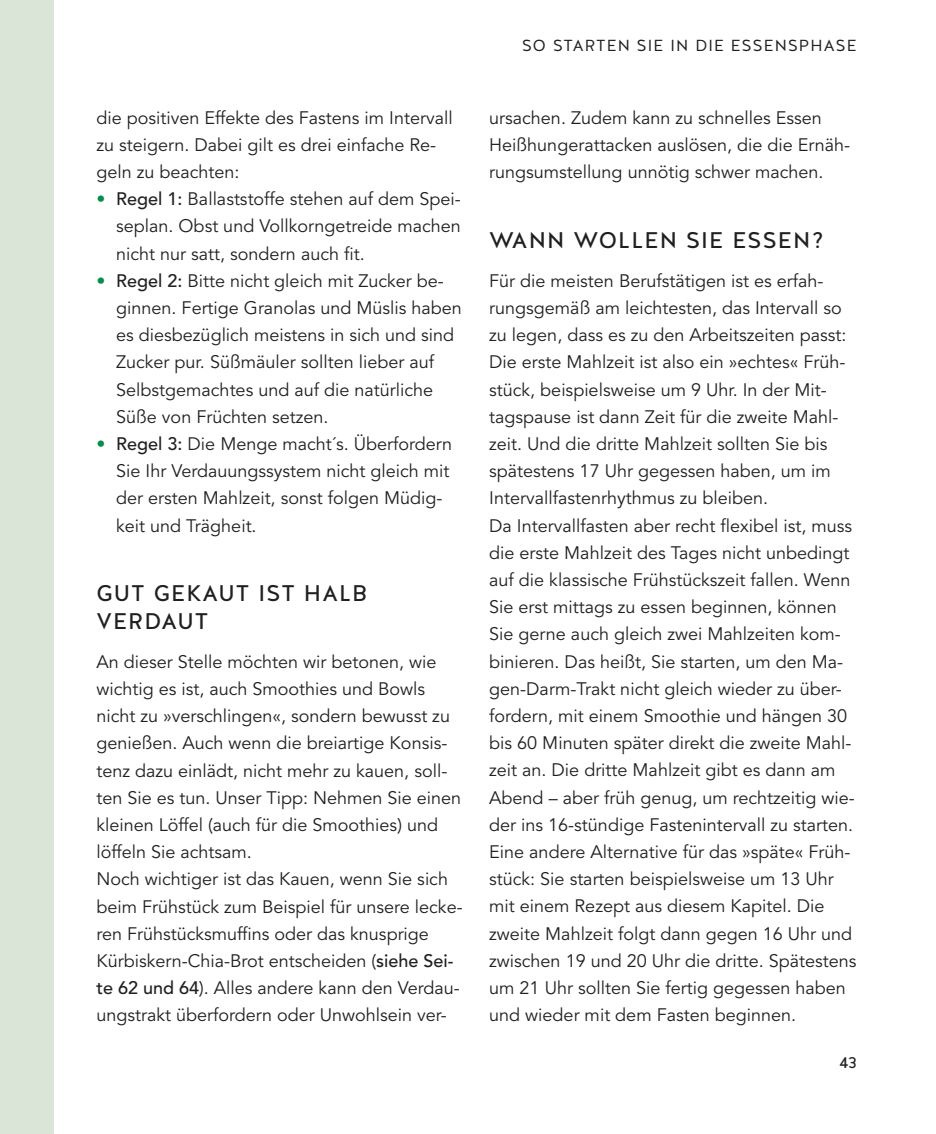
<style>
.page{position:relative;width:936px;height:1134px;background:#fff}
.page>*{position:absolute;margin:0;border:0;box-sizing:border-box;transform-origin:0 0}
.t1{font:22.6px/27.2px "Halis GR";letter-spacing:.05em;color:#221f1f}
.t2{font:18px/27.2px "Avenir LT Std";color:#221f1f}
.t3{font:16px "Halis GR";letter-spacing:.07em;color:#221f1f}
.t4{font:16px "Halis GR";color:#221f1f}
.s1{color:#009049}
.s2{font-weight:500}
</style>
<div class="page">
<div style="left:0;top:0;width:54px;height:1134px;background:#dae5d8"></div>
<p class="t2" style="left:96px;top:105px;width:358px">die positiven Effekte des Fastens im Intervall zu steigern. Dabei gilt es drei einfache Re&shy;geln zu beachten:</p>
<p class="t2" style="left:116px;top:186px;width:346px;text-align:justify;text-indent:-20px"><span class="s1">•</span> <span class="s2">Regel 1:</span> Ballaststoffe stehen auf dem Spei&shy;seplan. Obst und Vollkorngetreide machen nicht nur satt, sondern auch it.</p>
<p class="t2" style="left:116px;top:268px;width:347px;text-indent:-20px"><span class="s1">•</span> <span class="s2">Regel 2:</span> Bitte nicht gleich mit Zucker be&shy;ginnen. Fertige Granolas und Müslis haben es diesbezüglich meistens in sich und sind Zucker pur. Süßmäuler sollten lieber auf Selbstgemachtes und auf die natürliche Süße von Früchten setzen.</p>
<p class="t2" style="left:116px;top:431px;width:337px;text-indent:-20px"><span class="s1">•</span> <span class="s2">Regel 3:</span> Die Menge macht´s. Überfordern Sie Ihr Verdauungssystem nicht gleich mit der ersten Mahlzeit, sonst folgen Müdig&shy;keit und Trägheit.</p>
<p class="t1" style="left:96px;top:579px;width:272px">GUT GEKAUT IST HALB<br>VERDAUT</p>
<p class="t2" style="left:96px;top:649px;width:368px">An dieser Stelle möchten wir betonen, wie wichtig es ist, auch Smoothies und Bowls nicht zu »verschlingen«, sondern bewusst zu genießen. Auch wenn die breiartige Konsis&shy;tenz dazu einlädt, nicht mehr zu kauen, soll&shy;ten Sie es tun. Unser Tipp: Nehmen Sie einen kleinen Löffel (auch für die Smoothies) und löffeln Sie achtsam.<br>Noch wichtiger ist das Kauen, wenn Sie sich beim Frühstück zum Beispiel für unsere lecke&shy;ren Frühstücksmufins oder das knusprige Kürbiskern-Chia-Brot entscheiden (<span class="s2">siehe Sei&shy;te 62 und 64</span>). Alles andere kann den Verdau&shy;ungstrakt überfordern oder Unwohlsein ver-</p>
<p class="t3" style="left:522px;top:36px;width:336px">SO STARTEN SIE IN DIE ESSENSPHASE</p>
<p class="t2" style="left:489px;top:105px;width:362px">ursachen. Zudem kann zu schnelles Essen<br>Heißhungerattacken auslösen, die die Ernäh&shy;rungsumstellung unnötig schwer machen.</p>
<p class="t1" style="left:489px;top:225px;width:336px">WANN WOLLEN SIE ESSEN?</p>
<p class="t2" style="left:489px;top:268px;width:369px">Für die meisten Berufstätigen ist es erfah&shy;rungsgemäß am leichtesten, das Intervall so zu legen, dass es zu den Arbeitszeiten passt:<br>Die erste Mahlzeit ist also ein »echtes« Früh&shy;stück, beispielsweise um 9 Uhr. In der Mit&shy;tagspause ist dann Zeit für die zweite Mahl&shy;zeit. Und die dritte Mahlzeit sollten Sie bis spätestens 17 Uhr gegessen haben, um im Intervallfastenrhythmus zu bleiben.<br>Da Intervallfasten aber recht lexibel ist, muss die erste Mahlzeit des Tages nicht unbedingt auf die klassische Frühstückszeit fallen. Wenn Sie erst mittags zu essen beginnen, können Sie gerne auch gleich zwei Mahlzeiten kom&shy;binieren. Das heißt, Sie starten, um den Ma&shy;gen-Darm-Trakt nicht gleich wieder zu über&shy;fordern, mit einem Smoothie und hängen 30 bis 60 Minuten später direkt die zweite Mahl&shy;zeit an. Die dritte Mahlzeit gibt es dann am Abend – aber früh genug, um rechtzeitig wie&shy;der ins 16-stündige Fastenintervall zu starten.<br>Eine andere Alternative für das »späte« Früh&shy;stück: Sie starten beispielsweise um 13 Uhr mit einem Rezept aus diesem Kapitel. Die zweite Mahlzeit folgt dann gegen 16 Uhr und zwischen 19 und 20 Uhr die dritte. Spätestens um 21 Uhr sollten Sie fertig gegessen haben und wieder mit dem Fasten beginnen.</p>
<p class="t4" style="left:839px;top:1053px;width:19px">43</p>
</div>
